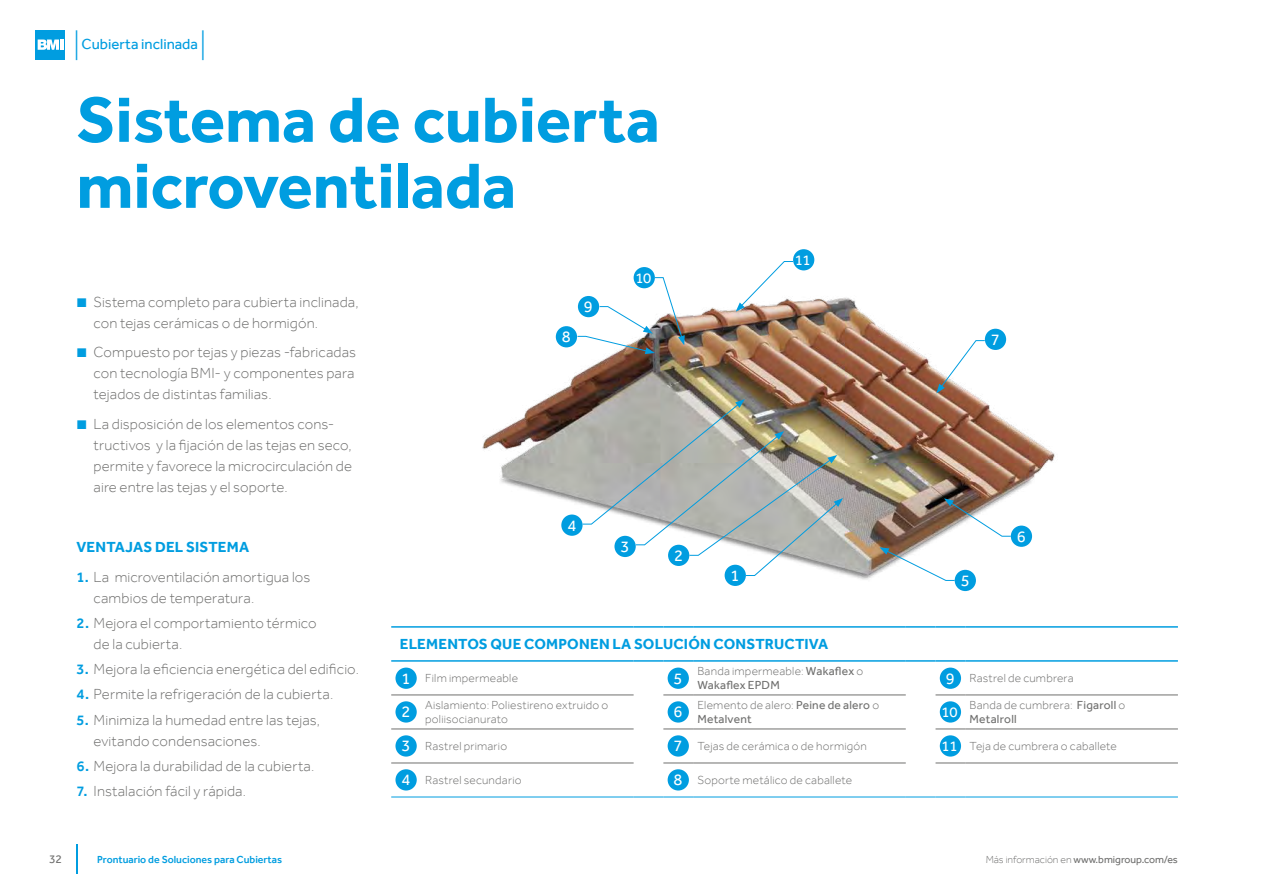
<style>
.page{position:relative;width:1263px;height:893px;background:#fff}
.page>*{position:absolute;margin:0;border:0;box-sizing:border-box;transform-origin:0 0}
.t1{font:700 66px/66px "Effra";color:#009de0}
.t2{font:16.5px "Effra";color:#fff}
.t3{font:300 15px/21px "Effra";letter-spacing:.01em;color:#6f6f6e}
.t4{font:700 15px "Effra";letter-spacing:.015em;color:#009de0}
.t5{font:15px "Effra";color:#009de0}
.t6{font:15px "Effra";color:#fff}
.t7{font:300 12px/14.4px "Effra";letter-spacing:.02em;color:#6f6f6e}
.t8{font:12px/14.4px "Effra";letter-spacing:.015em;color:#6f6f6e}
.t9{font:500 10.5px "Effra";color:#009de0}
.t10{font:10.5px "Effra";color:#6f6f6e}
.s1{font-weight:300;font-size:29.7px}
.s2{font-weight:500;color:#009de0}
.s3{font-weight:400;font-size:16.5px;color:#fff}
.s4{font-weight:300}
.s5{font-weight:400}
.s6{font-weight:400;font-size:15px;color:#fff}
</style>
<div class="page">
<hr style="left:77px;top:844px;width:1px;height:30px;background:#009de0">
<div style="left:36px;top:30px;width:29px;height:30px;background:#009de0"></div>
<svg style="left:38px;top:40px;width:25px;height:10px"></svg>
<hr style="left:391px;top:695px;width:30px;height:1px;background:#6f6f6e">
<hr style="left:421px;top:695px;width:213px;height:1px;background:#6f6f6e">
<hr style="left:663px;top:695px;width:30px;height:1px;background:#6f6f6e">
<hr style="left:693px;top:695px;width:213px;height:1px;background:#6f6f6e">
<hr style="left:935px;top:695px;width:30px;height:1px;background:#6f6f6e">
<hr style="left:965px;top:695px;width:213px;height:1px;background:#6f6f6e">
<hr style="left:391px;top:729px;width:30px;height:1px;background:#6f6f6e">
<hr style="left:421px;top:729px;width:213px;height:1px;background:#6f6f6e">
<hr style="left:663px;top:729px;width:30px;height:1px;background:#6f6f6e">
<hr style="left:693px;top:729px;width:213px;height:1px;background:#6f6f6e">
<hr style="left:935px;top:729px;width:30px;height:1px;background:#6f6f6e">
<hr style="left:965px;top:729px;width:213px;height:1px;background:#6f6f6e">
<hr style="left:391px;top:763px;width:30px;height:1px;background:#6f6f6e">
<hr style="left:421px;top:763px;width:213px;height:1px;background:#6f6f6e">
<hr style="left:663px;top:763px;width:30px;height:1px;background:#6f6f6e">
<hr style="left:693px;top:763px;width:213px;height:1px;background:#6f6f6e">
<hr style="left:935px;top:763px;width:30px;height:1px;background:#6f6f6e">
<hr style="left:965px;top:763px;width:213px;height:1px;background:#6f6f6e">
<hr style="left:391px;top:626px;width:30px;height:2px;background:#009de0">
<hr style="left:421px;top:626px;width:213px;height:2px;background:#009de0">
<hr style="left:634px;top:626px;width:29px;height:2px;background:#009de0">
<hr style="left:663px;top:626px;width:30px;height:2px;background:#009de0">
<hr style="left:693px;top:626px;width:213px;height:2px;background:#009de0">
<hr style="left:906px;top:626px;width:29px;height:2px;background:#009de0">
<hr style="left:935px;top:626px;width:30px;height:2px;background:#009de0">
<hr style="left:965px;top:626px;width:213px;height:2px;background:#009de0">
<hr style="left:391px;top:660px;width:30px;height:2px;background:#009de0">
<hr style="left:421px;top:660px;width:213px;height:2px;background:#009de0">
<hr style="left:634px;top:660px;width:29px;height:2px;background:#009de0">
<hr style="left:663px;top:660px;width:30px;height:2px;background:#009de0">
<hr style="left:693px;top:660px;width:213px;height:2px;background:#009de0">
<hr style="left:906px;top:660px;width:29px;height:2px;background:#009de0">
<hr style="left:935px;top:660px;width:30px;height:2px;background:#009de0">
<hr style="left:965px;top:660px;width:213px;height:2px;background:#009de0">
<hr style="left:391px;top:797px;width:30px;height:1px;background:#009de0">
<hr style="left:421px;top:797px;width:213px;height:1px;background:#009de0">
<svg style="left:634px;top:797px;width:29px;height:1px"></svg>
<hr style="left:663px;top:797px;width:30px;height:1px;background:#009de0">
<hr style="left:693px;top:797px;width:213px;height:1px;background:#009de0">
<svg style="left:906px;top:797px;width:29px;height:1px"></svg>
<hr style="left:935px;top:797px;width:30px;height:1px;background:#009de0">
<hr style="left:965px;top:797px;width:213px;height:1px;background:#009de0">
<div style="left:395px;top:668px;width:22px;height:21px;background:#009de0;border-radius:50%"></div>
<div style="left:668px;top:668px;width:21px;height:21px;background:#009de0;border-radius:50%"></div>
<div style="left:940px;top:668px;width:21px;height:21px;background:#009de0;border-radius:50%"></div>
<div style="left:395px;top:701px;width:22px;height:22px;background:#009de0;border-radius:50%"></div>
<div style="left:668px;top:701px;width:21px;height:22px;background:#009de0;border-radius:50%"></div>
<div style="left:940px;top:701px;width:21px;height:22px;background:#009de0;border-radius:50%"></div>
<div style="left:395px;top:735px;width:22px;height:22px;background:#009de0;border-radius:50%"></div>
<div style="left:668px;top:735px;width:21px;height:22px;background:#009de0;border-radius:50%"></div>
<div style="left:940px;top:735px;width:21px;height:22px;background:#009de0;border-radius:50%"></div>
<div style="left:395px;top:769px;width:22px;height:21px;background:#009de0;border-radius:50%"></div>
<div style="left:668px;top:769px;width:21px;height:21px;background:#009de0;border-radius:50%"></div>
<img style="left:482px;top:297px;width:573px;height:284px">
<div style="left:725px;top:565px;width:21px;height:21px;background:#009de0;border-radius:50%"></div>
<div style="left:955px;top:570px;width:21px;height:21px;background:#009de0;border-radius:50%"></div>
<div style="left:1011px;top:526px;width:21px;height:21px;background:#009de0;border-radius:50%"></div>
<div style="left:561px;top:514px;width:22px;height:22px;background:#009de0;border-radius:50%"></div>
<svg style="left:879px;top:547px;width:76px;height:34px"></svg>
<svg style="left:944px;top:498px;width:67px;height:39px"></svg>
<svg style="left:582px;top:399px;width:261px;height:177px"></svg>
<div style="left:985px;top:329px;width:21px;height:21px;background:#009de0;border-radius:50%"></div>
<svg style="left:936px;top:340px;width:49px;height:53px"></svg>
<svg style="left:736px;top:261px;width:58px;height:51px"></svg>
<div style="left:556px;top:326px;width:21px;height:21px;background:#009de0;border-radius:50%"></div>
<img style="left:577px;top:277px;width:108px;height:77px">
<div style="left:634px;top:267px;width:21px;height:21px;background:#009de0;border-radius:50%"></div>
<div style="left:793px;top:249px;width:21px;height:21px;background:#009de0;border-radius:50%"></div>
<p class="t5" style="left:73px;top:35px;width:134px"><span class="s1">|</span>Cubierta inclinada <span class="s1">|</span></p>
<h1 class="t1" style="left:77px;top:86px;width:585px">Sistema de cubierta microventilada</h1>
<p class="t6" style="left:635px;top:269px;width:17px">10</p>
<p class="t6" style="left:795px;top:251px;width:17px">11</p>
<p class="t3" style="left:94px;top:291px;width:267px">Sistema completo para cubierta inclinada, con tejas cerámicas o de hormigón.</p>
<p class="t3" style="left:94px;top:341px;width:264px;text-align:justify">Compuesto por tejas y piezas -fabricadas con tecnología BMI- y componentes para tejados de distintas familias.</p>
<p class="t3" style="left:94px;top:413px;width:260px">La disposición de los elementos cons&shy;tructivos y la fijación de las tejas en seco, permite y favorece la microcirculación de aire entre las tejas y el soporte.</p>
<p class="t4" style="left:77px;top:538px;width:174px">VENTAJAS DEL SISTEMA</p>
<p class="t3" style="left:94px;top:566px;width:218px;text-indent:-17px"><span class="s2">1.</span> La microventilación amortigua los cambios de temperatura.</p>
<p class="t3" style="left:94px;top:612px;width:225px;text-indent:-17px"><span class="s2">2.</span> Mejora el comportamiento térmico de la cubierta.</p>
<p class="t3" style="left:77px;top:658px;width:284px"><span class="s2">3.</span> Mejora la eficiencia energética del edificio.</p>
<p class="t3" style="left:77px;top:684px;width:258px"><span class="s2">4.</span> Permite la refrigeración de la cubierta.</p>
<p class="t3" style="left:94px;top:709px;width:228px;text-indent:-17px"><span class="s2">5.</span> Minimiza la humedad entre las tejas, evitando condensaciones.</p>
<p class="t3" style="left:77px;top:755px;width:239px"><span class="s2">6.</span> Mejora la durabilidad de la cubierta.</p>
<p class="t3" style="left:77px;top:780px;width:171px"><span class="s2">7.</span> Instalación fácil y rápida.</p>
<p class="t2" style="left:584px;top:297px;width:10px">9</p>
<p class="t2" style="left:562px;top:327px;width:10px">8</p>
<p class="t2" style="left:991px;top:329px;width:10px">7</p>
<p class="t2" style="left:567px;top:515px;width:10px">4</p>
<p class="t2" style="left:620px;top:537px;width:10px">3</p>
<p class="t2" style="left:674px;top:545px;width:10px">2</p>
<p class="t2" style="left:731px;top:565px;width:10px">1</p>
<p class="t2" style="left:961px;top:571px;width:10px">5</p>
<p class="t2" style="left:1017px;top:526px;width:10px">6</p>
<p class="t4" style="left:400px;top:635px;width:430px">ELEMENTOS QUE COMPONEN LA SOLUCIÓN CONSTRUCTIVA</p>
<p class="t7" style="left:401px;top:671px;width:118px"><span class="s3">1</span> Film impermeable</p>
<p class="t2" style="left:674px;top:668px;width:10px">5</p>
<p class="t8" style="left:697px;top:664px;width:167px"><span class="s4">Banda impermeable:</span> Wakaflex <span class="s4">o<br></span>Wakaflex EPDM</p>
<p class="t7" style="left:946px;top:671px;width:129px"><span class="s3">9</span> Rastrel de cumbrera</p>
<p class="t2" style="left:401px;top:702px;width:10px">2</p>
<p class="t7" style="left:425px;top:697px;width:185px">Aislamiento: Poliestireno extruido o poliisocianurato</p>
<p class="t2" style="left:674px;top:702px;width:10px">6</p>
<p class="t8" style="left:697px;top:697px;width:183px"><span class="s4">Elemento de alero:</span> Peine de alero <span class="s4">o<br></span>Metalvent</p>
<p class="t6" style="left:941px;top:703px;width:17px">10</p>
<p class="t7" style="left:969px;top:697px;width:157px">Banda de cumbrera: <span class="s5">Figaroll</span> o<br><span class="s5">Metalroll</span></p>
<p class="t7" style="left:401px;top:739px;width:107px"><span class="s3">3</span> Rastrel primario</p>
<p class="t7" style="left:674px;top:739px;width:195px"><span class="s3">7</span> Tejas de cerámica o de hormigón</p>
<p class="t7" style="left:941px;top:739px;width:177px"><span class="s6">11</span> Teja de cumbrera o caballete</p>
<p class="t7" style="left:401px;top:772px;width:122px"><span class="s3">4</span> Rastrel secundario</p>
<p class="t7" style="left:674px;top:772px;width:180px"><span class="s3">8</span> Soporte metálico de caballete</p>
<p class="t8" style="left:49px;top:852px;width:15px">32</p>
<p class="t9" style="left:97px;top:853px;width:186px">Prontuario de Soluciones para Cubiertas</p>
<p class="t10" style="left:986px;top:853px;width:194px"><span class="s4">Más información en</span> www.bmigroup.com/es</p>
</div>
